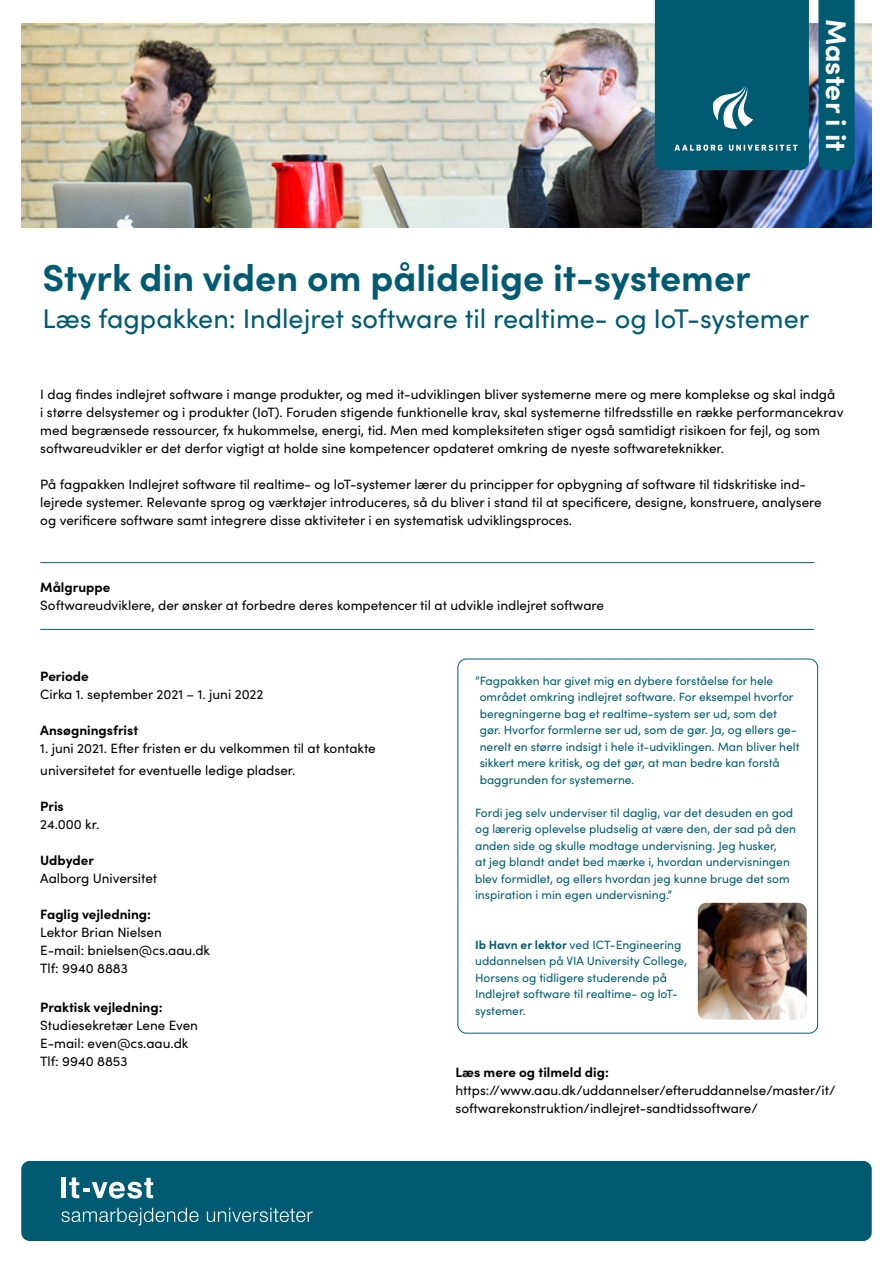
<style>
.page{position:relative;width:893px;height:1263px;background:#fff}
.page>*{position:absolute;margin:0;border:0;box-sizing:border-box;transform-origin:0 0}
.t1{font:700 37.5px "Sofia Pro";color:#005a72}
.t2{font:700 28.5px "Sofia Pro";color:#fff}
.t3{font:27px "Sofia Pro";color:#005a72}
.t4{font:13.5px/18px "Sofia Pro";color:#000}
.t5{font:700 13.5px "Sofia Pro";color:#000}
.t6{font:12px/16.5px "Sofia Pro";color:#005d72}
.s1{font-weight:700}
</style>
<div class="page">
<img style="left:21px;top:24px;width:851px;height:204px">
<div style="left:21px;top:1161px;width:851px;height:80px;background:#005a72;border-radius:9px"></div>
<hr style="left:62px;top:1177px;width:4px;height:21px;background:#fff">
<svg style="left:69px;top:1177px;width:84px;height:21px"></svg>
<svg style="left:61px;top:1208px;width:137px;height:17px"></svg>
<svg style="left:207px;top:1208px;width:106px;height:14px"></svg>
<div style="left:818px;top:0;width:37px;height:170px;background:#005a72"></div>
<div style="left:655px;top:0;width:154px;height:170px;background:#005a72"></div>
<hr style="left:40px;top:562px;width:774px;height:1px;background:#005d72">
<hr style="left:40px;top:629px;width:774px;height:1px;background:#005d72">
<div style="left:458px;top:659px;width:360px;height:374px;border:1px solid #005d72;border-radius:9px"></div>
<img style="left:698px;top:903px;width:109px;height:117px">
<p class="t2" style="left:858px;top:19px;width:134px;rotate:90deg">Master i it</p>
<p class="t1" style="left:43px;top:249px;width:709px">Styrk din viden om pålidelige it-systemer</p>
<p class="t3" style="left:43px;top:299px;width:768px">Læs fagpakken: Indlejret software til realtime- og IoT-systemer</p>
<p class="t4" style="left:40px;top:385px;width:805px">I dag findes indlejret software i mange produkter, og med it-udviklingen bliver systemerne mere og mere komplekse og skal indgå<br>i større delsystemer og i produkter (IoT). Foruden stigende funktionelle krav, skal systemerne tilfredsstille en række performancekrav med begrænsede ressourcer, fx hukommelse, energi, tid. Men med kompleksiteten stiger også samtidigt risikoen for fejl, og som softwareudvikler er det derfor vigtigt at holde sine kompetencer opdateret omkring de nyeste softwareteknikker.</p>
<p class="t4" style="left:40px;top:475px;width:783px">På fagpakken Indlejret software til realtime- og loT-systemer lærer du principper for opbygning af software til tidskritiske ind&shy;lejrede systemer. Relevante sprog og værktøjer introduceres, så du bliver i stand til at specificere, designe, konstruere, analysere og verificere software samt integrere disse aktiviteter i en systematisk udviklingsproces.</p>
<p class="t5" style="left:40px;top:577px;width:72px">Målgruppe</p>
<p class="t4" style="left:40px;top:595px;width:565px">Softwareudviklere, der ønsker at forbedre deres kompetencer til at udvikle indlejret software</p>
<p class="t5" style="left:40px;top:666px;width:50px">Periode</p>
<p class="t4" style="left:40px;top:684px;width:225px">Cirka 1. september 2021 – 1. juni 2022</p>
<p class="t5" style="left:40px;top:720px;width:99px">Ansøgningsfrist</p>
<p class="t4" style="left:40px;top:737px;width:337px;line-height:21.6px">1. juni 2021. Efter fristen er du velkommen til at kontakte universitetet for eventuelle ledige pladser.</p>
<p class="t5" style="left:40px;top:795px;width:25px">Pris</p>
<p class="t4" style="left:40px;top:814px;width:61px">24.000 kr.</p>
<p class="t5" style="left:40px;top:849px;width:55px">Udbyder</p>
<p class="t4" style="left:40px;top:868px;width:118px">Aalborg Universitet</p>
<p class="t5" style="left:40px;top:903px;width:112px">Faglig vejledning:</p>
<p class="t4" style="left:40px;top:922px;width:123px">Lektor Brian Nielsen</p>
<p class="t4" style="left:40px;top:940px;width:171px">E-mail: bnielsen@cs.aau.dk</p>
<p class="t4" style="left:40px;top:958px;width:89px">Tlf: 9940 8883</p>
<p class="t5" style="left:40px;top:997px;width:124px">Praktisk vejledning:</p>
<p class="t4" style="left:40px;top:1016px;width:159px">Studiesekretær Lene Even</p>
<p class="t4" style="left:40px;top:1034px;width:150px">E-mail: even@cs.aau.dk</p>
<p class="t4" style="left:40px;top:1052px;width:89px">Tlf: 9940 8853</p>
<p class="t6" style="left:480px;top:672px;width:321px;text-indent:-5px">”Fagpakken har givet mig en dybere forståelse for hele området omkring indlejret software. For eksempel hvorfor beregningerne bag et realtime-system ser ud, som det gør. Hvorfor formlerne ser ud, som de gør. Ja, og ellers ge&shy;nerelt en større indsigt i hele it-udviklingen. Man bliver helt sikkert mere kritisk, og det gør, at man bedre kan forstå baggrunden for systemerne.</p>
<p class="t6" style="left:475px;top:804px;width:322px">Fordi jeg selv underviser til daglig, var det desuden en god og lærerig oplevelse pludselig at være den, der sad på den anden side og skulle modtage undervisning. Jeg husker,<br>at jeg blandt andet bed mærke i, hvordan undervisningen blev formidlet, og ellers hvordan jeg kunne bruge det som inspiration i min egen undervisning.”</p>
<p class="t6" style="left:475px;top:936px;width:214px"><span class="s1">Ib Havn er lektor</span> ved ICT-Engineering uddannelsen på VIA University College, Horsens og tidligere studerende på Indlejret software til realtime- og loT&shy;systemer.</p>
<p class="t5" style="left:455px;top:1062px;width:155px">Læs mere og tilmeld dig:</p>
<p class="t4" style="left:455px;top:1080px;width:381px">https://www.aau.dk/uddannelser/efteruddannelse/master/it/ softwarekonstruktion/indlejret-sandtidssoftware/</p>
</div>
